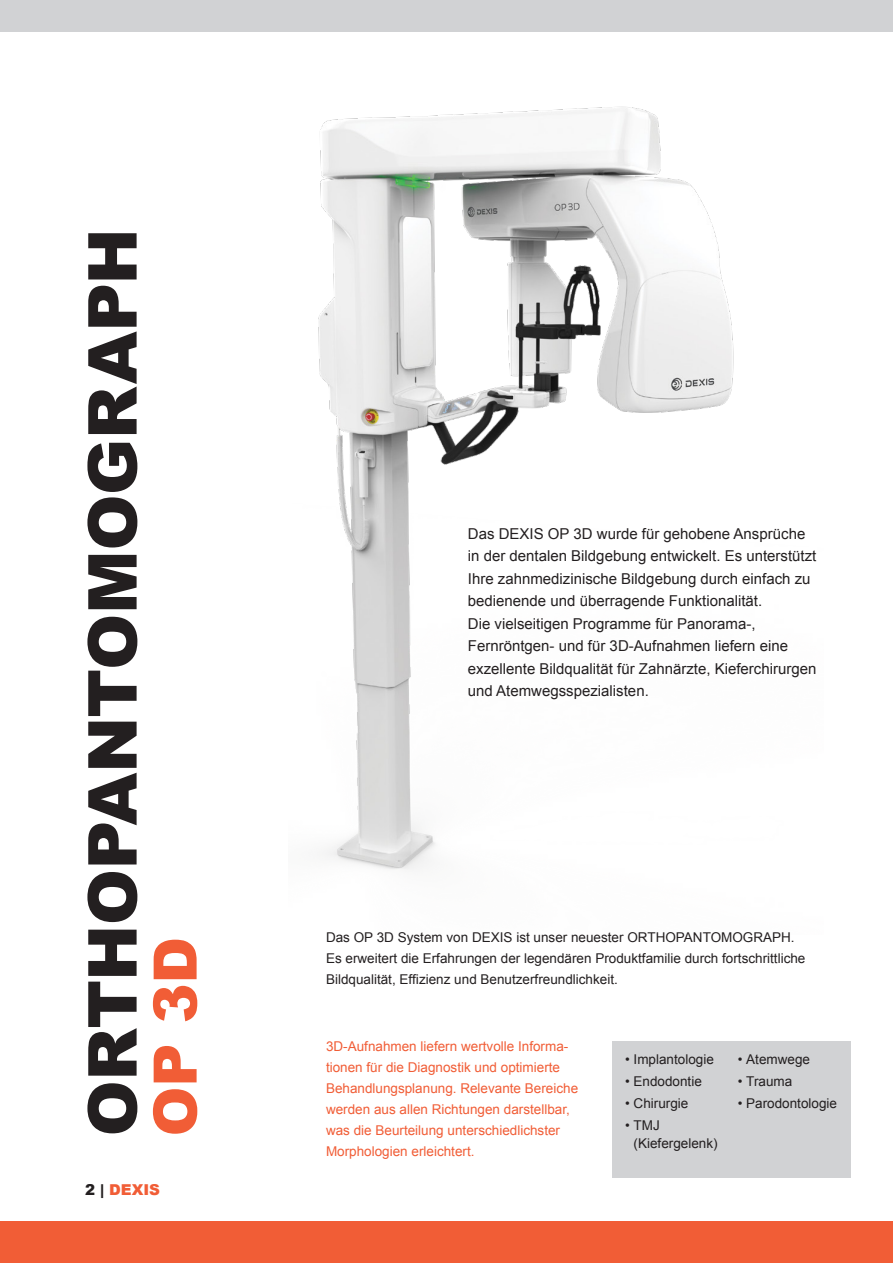
<style>
.page{position:relative;width:893px;height:1263px;background:#fff}
.page>*{position:absolute;margin:0;border:0;box-sizing:border-box;transform-origin:0 0}
.Head_three{font:900 67.5px "Arial";letter-spacing:-.005em;color:#231f20}
.Head_three-2{font:900 60px "Arial";color:#f15d36}
.Body_Copy{font:15px/22.5px "Arial";color:#231f20}
.t1{font:900 15px "Arial";color:#f15d36}
.Body_Copy-2{font:13.5px/21px "Arial";color:#231f20}
.Body_Copy-3{font:13.5px/21px "Arial";color:#f15d36}
.s1{color:#231f20}
</style>
<div class="page">
<div style="left:0;top:0;width:893px;height:32px;background:#d1d2d4"></div>
<div style="left:0;top:1221px;width:893px;height:42px;background:#f15d36"></div>
<img style="left:318px;top:106px;width:416px;height:764px">
<div style="left:612px;top:1041px;width:238px;height:137px;background:#d1d2d4"></div>
<p class="Head_three" style="left:63px;top:1136px;width:910px;rotate:-90deg">ORTHOPANTOMOGRAPH</p>
<p class="Head_three-2" style="left:132px;top:1136px;width:201px;rotate:-90deg">OP 3D</p>
<p class="t1" style="left:85px;top:1179px;width:77px"><span class="s1">2 |</span> DEXIS</p>
<p class="Body_Copy" style="left:468px;top:522px;width:350px">Das DEXIS OP 3D wurde für gehobene Ansprüche in der dentalen Bildgebung entwickelt. Es unterstützt Ihre zahnmedizinische Bildgebung durch einfach zu bedienende und überragende Funktionalität.<br>Die vielseitigen Programme für Panorama-, Fernröntgen- und für 3D-Aufnahmen liefern eine exzellente Bildqualität für Zahnärzte, Kieferchirurgen und Atemwegsspezialisten.</p>
<p class="Body_Copy-2" style="left:326px;top:927px;width:481px">Das OP 3D System von DEXIS ist unser neuester ORTHOPANTOMOGRAPH.<br>Es erweitert die Erfahrungen der legendären Produktfamilie durch fortschrittliche<br>Bildqualität, Effizienz und Benutzerfreundlichkeit.</p>
<p class="Body_Copy-3" style="left:326px;top:1036px;width:254px">3D-Aufnahmen liefern wertvolle Informa&shy;tionen für die Diagnostik und optimierte Behandlungsplanung. Relevante Bereiche werden aus allen Richtungen darstellbar, was die Beurteilung unterschiedlichster Morphologien erleichtert.</p>
<p class="Body_Copy-2" style="left:625px;top:1048px;width:90px">• Implantologie</p>
<p class="Body_Copy-2" style="left:625px;top:1071px;width:78px">• Endodontie</p>
<p class="Body_Copy-2" style="left:625px;top:1093px;width:65px">• Chirurgie</p>
<p class="Body_Copy-2" style="left:634px;top:1117px;width:86px;line-height:18px;text-indent:-9px">• TMJ (Kiefergelenk)</p>
<p class="Body_Copy-2" style="left:738px;top:1048px;width:74px">• Atemwege</p>
<p class="Body_Copy-2" style="left:738px;top:1071px;width:56px">• Trauma</p>
<p class="Body_Copy-2" style="left:738px;top:1093px;width:101px">• Parodontologie</p>
</div>
